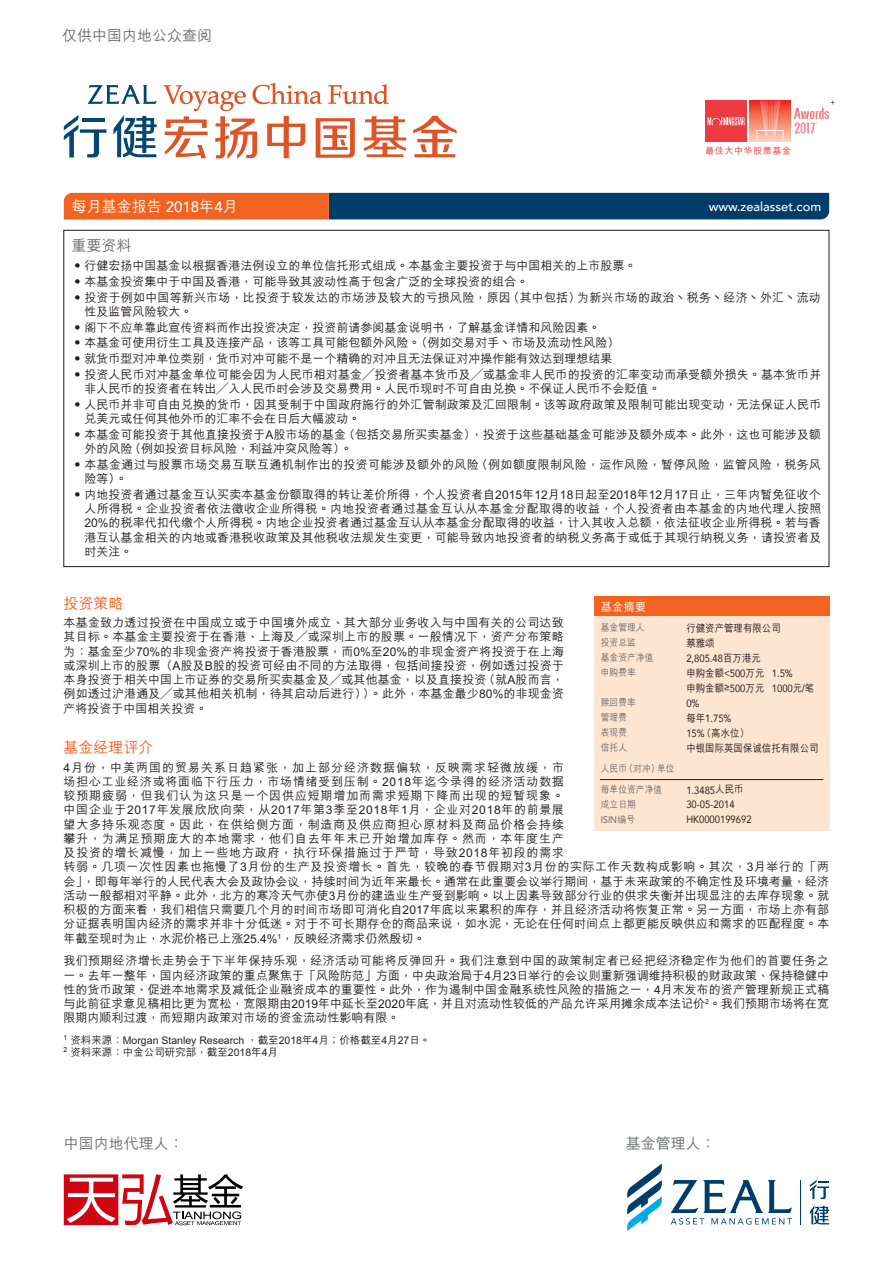
<style>
.page{position:relative;width:893px;height:1263px;background:#fff}
.page>*{position:absolute;margin:0;border:0;box-sizing:border-box;transform-origin:0 0}
.t1{font:500 15px "M Hei HKS";color:#6c6d70}
.t2{font:500 15px "M Hei HKS";color:#fff}
.t3{font:500 15px "M Hei HKS";color:#f26221}
.t4{font:500 12.75px "Avenir";color:#fff}
.t5{font:500 12px/14.2px "M Hei HKS";letter-spacing:.005em;color:#231f20}
.t6{font:500 12px/14.2px "M Hei HKS";letter-spacing:.05em;color:#231f20}
.t7{font:500 12px/14.2px "M Hei HKS";letter-spacing:.03em;color:#231f20}
.t8{font:500 11.25px "M Hei HKS";color:#fff}
.t9{font:500 10.5px/12.8px "M Hei HKS";color:#231f20}
.t10{font:10.5px/15px "Avenir";color:#231f20;scale:.9 1}
.t11{font:500 10.5px/15px "M Hei HKS";color:#231f20;scale:.9 1}
.t12{font:500 9.75px/15px "M Hei HKS";color:#6c6d70;scale:.9 1}
.t13{font:9.75px "Avenir";color:#6c6d70;scale:.9 1}
.t14{font:500 9px "M Hei HKS";letter-spacing:.065em;color:#ee3a41}
.t15{font:300 8.1px "ST Heiti TC";color:#231f20}
.s1{font-family:"Avenir"}
.s2{font-family:"M Hei HKS";font-weight:500}
.s3{font-family:"Helvetica Neue"}
.s4{font-family:"Helvetica Neue";font-weight:400}
.s5{font-family:"Avenir";font-weight:400}
</style>
<div class="page">
<svg style="left:627px;top:1163px;width:35px;height:68px"></svg>
<hr style="left:801px;top:1180px;width:1px;height:44px;background:#003d69">
<svg style="left:671px;top:1180px;width:121px;height:44px"></svg>
<svg style="left:810px;top:1180px;width:19px;height:19px"></svg>
<svg style="left:810px;top:1205px;width:19px;height:19px"></svg>
<svg style="left:64px;top:193px;width:765px;height:26px;background:#534a50"></svg>
<svg style="left:64px;top:1174px;width:179px;height:51px"></svg>
<div style="left:594px;top:596px;width:235px;height:235px;background:#fee5d2"></div>
<div style="left:594px;top:597px;width:235px;height:19px;background:#f26221"></div>
<hr style="left:600px;top:779px;width:223px;height:1px;background:#231f20">
<svg style="left:64px;top:115px;width:42px;height:43px"></svg>
<hr style="left:82px;top:118px;width:22px;height:3px;background:#064671">
<svg style="left:113px;top:115px;width:44px;height:42px"></svg>
<svg style="left:88px;top:85px;width:69px;height:19px"></svg>
<svg style="left:413px;top:116px;width:44px;height:41px"></svg>
<svg style="left:163px;top:83px;width:243px;height:76px"></svg>
<div style="left:705px;top:101px;width:41px;height:41px;background:#ee3a41"></div>
<svg style="left:707px;top:117px;width:38px;height:8px"></svg>
<svg style="left:749px;top:101px;width:41px;height:41px"></svg>
<svg style="left:756px;top:101px;width:27px;height:41px"></svg>
<svg style="left:794px;top:108px;width:35px;height:25px"></svg>
<p class="t1" style="left:62px;top:24px;width:151px">僅供中國內地公眾查閱</p>
<p class="t14" style="left:705px;top:144px;width:87px">最佳大中華股票基金</p>
<p class="t15" style="left:829px;top:95px;width:10px">＋</p>
<p class="t2" style="left:72px;top:195px;width:167px">每月基金報告 <span class="s1">2018</span>年<span class="s1">4</span>月</p>
<p class="t4" style="left:709px;top:196px;width:114px">www.zealasset.com</p>
<p class="t1" style="left:72px;top:235px;width:61px">重要資料</p>
<p class="t5" style="left:72px;top:258px;width:566px">•行健宏揚中國基金以根據香港法例設立的單位信託形式組成。本基金主要投資於與中國相關的上市股票。</p>
<p class="t5" style="left:72px;top:273px;width:458px">•本基金投資集中於中國及香港，可能導致其波動性高於包含廣泛的全球投資的組合。</p>
<p class="t5" style="left:84px;top:289px;width:738px;text-indent:-13px">•投資於例如中國等新興市場，比投資於較發達的市場涉及較大的虧損風險，原因（其中包括）為新興市場的政治丶稅務丶經濟丶外匯丶流動性及監管風險較大。</p>
<p class="t5" style="left:72px;top:319px;width:530px">•閣下不應單靠此宣傳資料而作出投資決定，投資前請參閱基金說明書，瞭解基金詳情和風險因素。</p>
<p class="t5" style="left:72px;top:335px;width:549px">•本基金可使用衍生工具及連接產品，該等工具可能包額外風險。（例如交易對手丶市場及流動性風險）</p>
<p class="t5" style="left:72px;top:350px;width:542px">•就貨幣型對衝單位類別，貨幣對衝可能不是一個精確的對衝且無法保證對衝操作能有效達到理想結果</p>
<p class="t5" style="left:84px;top:366px;width:738px;text-indent:-13px">•投資人民幣對衝基金單位可能會因為人民幣相對基金╱投資者基本貨幣及╱或基金非人民幣的投資的匯率變動而承受額外損失。基本貨幣並非人民幣的投資者在轉出╱入人民幣時會涉及交易費用。人民幣現時不可自由兌換。不保證人民幣不會貶值。</p>
<p class="t5" style="left:84px;top:396px;width:738px;text-indent:-13px">•人民幣並非可自由兌換的貨幣，因其受制於中國政府施行的外匯管制政策及匯回限制。該等政府政策及限制可能出現變動，無法保證人民幣兌美元或任何其他外幣的匯率不會在日後大幅波動。</p>
<p class="t5" style="left:84px;top:426px;width:738px;text-indent:-13px">•本基金可能投資於其他直接投資於A股市場的基金（包括交易所買賣基金），投資於這些基礎基金可能涉及額外成本。此外，這也可能涉及額外的風險（例如投資目標風險，利益衝突風險等）。</p>
<p class="t7" style="left:84px;top:456px;width:738px;text-indent:-13px">•本基金通過與股票市場交易互聯互通機製作出的投資可能涉及額外的風險（例如額度限制風險，運作風險，暫停風險，監管風險，稅務風險等）。</p>
<p class="t5" style="left:84px;top:486px;width:738px;text-align:justify;text-indent:-13px">•內地投資者通過基金互認買賣本基金份額取得的轉讓差價所得，個人投資者自2015年12月18日起至2018年12月17日止，三年內暫免征收個人所得稅。企業投資者依法徵收企業所得稅。內地投資者通過基金互認從本基金分配取得的收益，個人投資者由本基金的內地代理人按照20%的稅率代扣代繳個人所得稅。內地企業投資者通過基金互認從本基金分配取得的收益，計入其收入總額，依法征收企業所得稅。若與香港互認基金相關的內地或香港稅收政策及其他稅收法規發生變更，可能導致內地投資者的納稅義務高於或低於其現行納稅義務，請投資者及時關注。</p>
<p class="t3" style="left:64px;top:592px;width:61px">投資策略</p>
<p class="t5" style="left:64px;top:614px;width:502px;text-align:justify">本基金致力透過投資在中國成立或於中國境外成立、其大部分業務收入與中國有關的公司達致其目標。本基金主要投資於在香港、上海及╱或深圳上市的股票。一般情況下，資產分佈策略為：基金至少70%的非現金資產將投資於香港股票，而0%至20%的非現金資產將投資於在上海或深圳上市的股票（A股及B股的投資可經由不同的方法取得，包括間接投資，例如透過投資於本身投資於相關中國上市證券的交易所買賣基金及╱或其他基金，以及直接投資（就A股而言，例如透過滬港通及╱或其他相關機制，待其啟動後進行））。此外，本基金最少80%的非現金資產將投資於中國相關投資。</p>
<p class="t3" style="left:64px;top:737px;width:91px">基金經理評介</p>
<p class="t6" style="left:64px;top:759px;width:767px">4月份，中美兩國的貿易關係日趨緊張，加上部分經濟數據偏軟，反映需求輕微放緩，市<br>場擔心工業經濟或將面臨下行壓力，市場情緒受到壓制。2018年迄今錄得的經濟活動數據<br>較預期疲弱，但我們認為這只是一個因供應短期增加而需求短期下降而出現的短暫現象。<br>中國企業於2017年發展欣欣向榮，從2017年第3季至2018年1月，企業對2018年的前景展<br>望大多持樂觀態度。因此，在供給側方面，製造商及供應商擔心原材料及商品價格會持續<br>攀升，為滿足預期龐大的本地需求，他們自去年年末已開始增加庫存。然而，本年度生產<br>及投資的增長減慢，加上一些地方政府，執行環保措施過於嚴苛，導致2018年初段的需求<br>轉弱。幾項一次性因素也拖慢了3月份的生產及投資增長。首先，較晚的春節假期對3月份的實際工作天數構成影響。其次，3月舉行的「兩會」，即每年舉行的人民代表大會及政協會議，持續時間為近年來最長。通常在此重要會議舉行期間，基於未來政策的不確定性及環境考量，經濟活動一般都相對平靜。此外，北方的寒冷天氣亦使3月份的建造業生產受到影響。以上因素導致部分行業的供求失衡並出現顯注的去庫存現象。就積極的方面來看，我們相信只需要幾個月的時間市場即可消化自2017年底以來累積的庫存，並且經濟活動將恢復正常。另一方面，市場上亦有部分證據表明國內經濟的需求並非十分低迷。對於不可長期存倉的商品來說，如水泥，無論在任何時間點上都更能反映供應和需求的匹配程度。本年截至現時為止，水泥價格已上漲25.4%<sup>1</sup>，反映經濟需求仍然殷切。</p>
<p class="t5" style="left:64px;top:953px;width:767px;text-align:justify">我們預期經濟增長走勢會於下半年保持樂觀，經濟活動可能將反彈回升。我們注意到中國的政策制定者已經把經濟穩定作為他們的首要任務之一。去年一整年，國內經濟政策的重點聚焦於「風險防範」方面，中央政治局於4月23日舉行的會議則重新強調維持積極的財政政策、保持穩健中性的貨幣政策、促進本地需求及減低企業融資成本的重要性。此外，作為遏制中國金融系統性風險的措施之一，4月末發佈的資產管理新規正式稿與此前征求意見稿相比更為寬松，寬限期由2019年中延長至2020年底，並且對流動性較低的產品允許採用攤余成本法記價<sup>2</sup>。我們預期市場將在寬限期內順利過渡，而短期內政策對市場的資金流動性影響有限。</p>
<p class="t9" style="left:64px;top:1032px;width:368px"><sup>1</sup> 資料來源：Morgan Stanley Research ，截至2018年4月；價格截至4月27日。<br><sup>2</sup> 資料來源：中金公司研究部，截至2018年4月</p>
<p class="t8" style="left:601px;top:598px;width:46px">基金摘要</p>
<p class="t12" style="left:601px;top:619px;width:60px">基金管理人投資總監<br>基金資產淨值申購費率</p>
<p class="t12" style="left:601px;top:694px;width:40px">贖回費率管理費表現費信託人</p>
<p class="t12" style="left:601px;top:758px;width:83px;line-height:20.7px">人民幣（對沖）單位每單位資產淨值</p>
<p class="t12" style="left:601px;top:796px;width:40px">成立日期</p>
<p class="t13" style="left:601px;top:812px;width:40px">ISIN<span class="s2">編號</span></p>
<p class="t11" style="left:686px;top:619px;width:107px">行健資產管理有限公司蔡雅頌</p>
<p class="t10" style="left:686px;top:650px;width:120px">2,805.48<span class="s2">百萬港元<br>申購金額</span><span class="s3">&lt;</span>500<span class="s2">萬元</span> 1.5%</p>
<p class="t11" style="left:686px;top:679px;width:144px">申購金額<span class="s4">≥</span><span class="s5">500</span>萬元 <span class="s5">1000</span>元/筆</p>
<p class="t10" style="left:686px;top:695px;width:52px">0%<br><span class="s2">每年</span>1.75%</p>
<p class="t11" style="left:686px;top:724px;width:148px"><span class="s5">15%</span>（高水位）<br>中銀國際英國保誠信託有限公司</p>
<p class="t10" style="left:686px;top:782px;width:74px">1.3485<span class="s2">人民幣<br></span>30-05-2014<br>HK0000199692</p>
<p class="t1" style="left:64px;top:1132px;width:122px">中國內地代理人：</p>
<p class="t1" style="left:626px;top:1132px;width:91px">基金管理人：</p>
</div>
